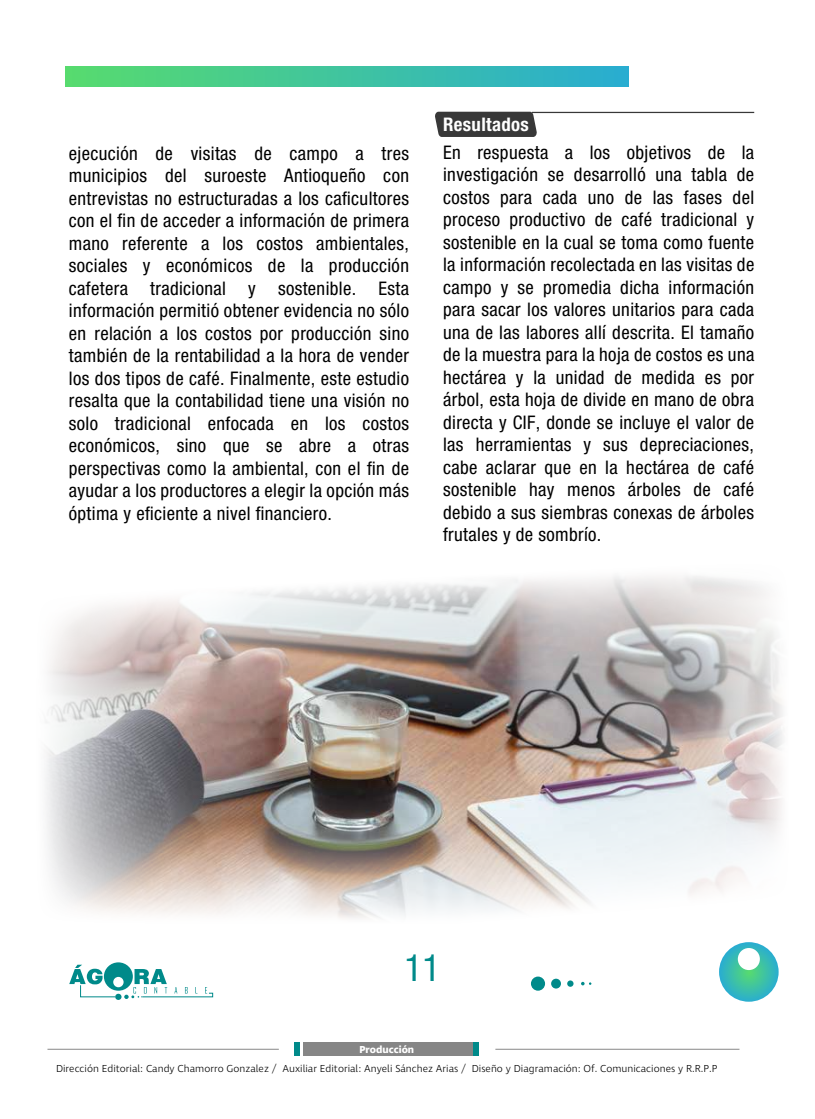
<style>
.page{position:relative;width:815px;height:1119px;background:#fff}
.page>*{position:absolute;margin:0;border:0;box-sizing:border-box;transform-origin:0 0}
.t1{font:condensed 37.5px "Helvetica Neue LT Std";color:#008a8a}
.t2{font:condensed 18.75px/22.5px "Helvetica Neue LT Std";letter-spacing:.02em;color:#000;text-align:justify}
.t3{font:700 condensed 18.75px "Helvetica Neue LT Std";letter-spacing:.02em;color:#fff}
.t4{font:300 10.38px "Ingra";letter-spacing:.005em;color:#000}
.t5{font:700 10.38px "Ingra";letter-spacing:.005em;color:#fff}
</style>
<div class="page">
<div style="left:473px;top:1042px;width:6px;height:14px;background:#008a8a"></div>
<div style="left:295px;top:1042px;width:5px;height:14px;background:#008a8a"></div>
<div style="left:303px;top:1042px;width:169px;height:14px;background:#868686"></div>
<hr style="left:495px;top:1049px;width:244px;height:1px;background:#878787">
<hr style="left:47px;top:1049px;width:232px;height:1px;background:#878787">
<div style="left:435px;top:112px;width:102px;height:25px;background:#383838"></div>
<hr style="left:532px;top:112px;width:222px;height:1px;background:#383838">
<div style="left:65px;top:67px;width:564px;height:19px;background:linear-gradient(to right,#57db6e,#28acd1)"></div>
<svg style="left:69px;top:963px;width:144px;height:36px"></svg>
<div style="left:113px;top:977px;width:11px;height:10px;background:#fff;border-radius:50%"></div>
<div style="left:531px;top:976px;width:14px;height:15px;background:#008a8a;border-radius:50%"></div>
<div style="left:551px;top:979px;width:10px;height:9px;background:#008a8a;border-radius:50%"></div>
<div style="left:567px;top:980px;width:7px;height:7px;background:#008a8a;border-radius:50%"></div>
<svg style="left:581px;top:942px;width:198px;height:60px"></svg>
<img style="left:45px;top:576px;width:738px;height:342px">
<p class="t2" style="left:69px;top:142px;width:342px">ejecución de visitas de campo a tres municipios del suroeste Antioqueño con entrevistas no estructuradas a los caficultores con el fin de acceder a información de primera mano referente a los costos ambientales, sociales y económicos de la producción cafetera tradicional y sostenible. Esta información permitió obtener evidencia no sólo en relación a los costos por producción sino también de la rentabilidad a la hora de vender los dos tipos de café. Finalmente, este estudio resalta que la contabilidad tiene una visión no solo tradicional enfocada en los costos económicos, sino que se abre a otras perspectivas como la ambiental, con el fin de ayudar a los productores a elegir la opción más óptima y eficiente a nivel financiero.</p>
<p class="t3" style="left:443px;top:113px;width:87px">Resultados</p>
<p class="t2" style="left:443px;top:141px;width:313px">En respuesta a los objetivos de la investigación se desarrolló una tabla de costos para cada uno de las fases del proceso productivo de café tradicional y sostenible en la cual se toma como fuente la información recolectada en las visitas de campo y se promedia dicha información para sacar los valores unitarios para cada una de las labores allí descrita. El tamaño de la muestra para la hoja de costos es una hectárea y la unidad de medida es por árbol, esta hoja de divide en mano de obra directa y CIF, donde se incluye el valor de las herramientas y sus depreciaciones, cabe aclarar que en la hectárea de café sostenible hay menos árboles de café debido a sus siembras conexas de árboles frutales y de sombrío.</p>
<h1 class="t1" style="left:405px;top:946px;width:37px">11</h1>
<p class="t5" style="left:359px;top:1043px;width:56px">Producción</p>
<p class="t4" style="left:56px;top:1062px;width:663px">Dirección Editorial: Candy Chamorro Gonzalez / Auxiliar Editorial: Anyeli Sánchez Arias / Diseño y Diagramación: Of. Comunicaciones y R.R.P.P</p>
</div>
